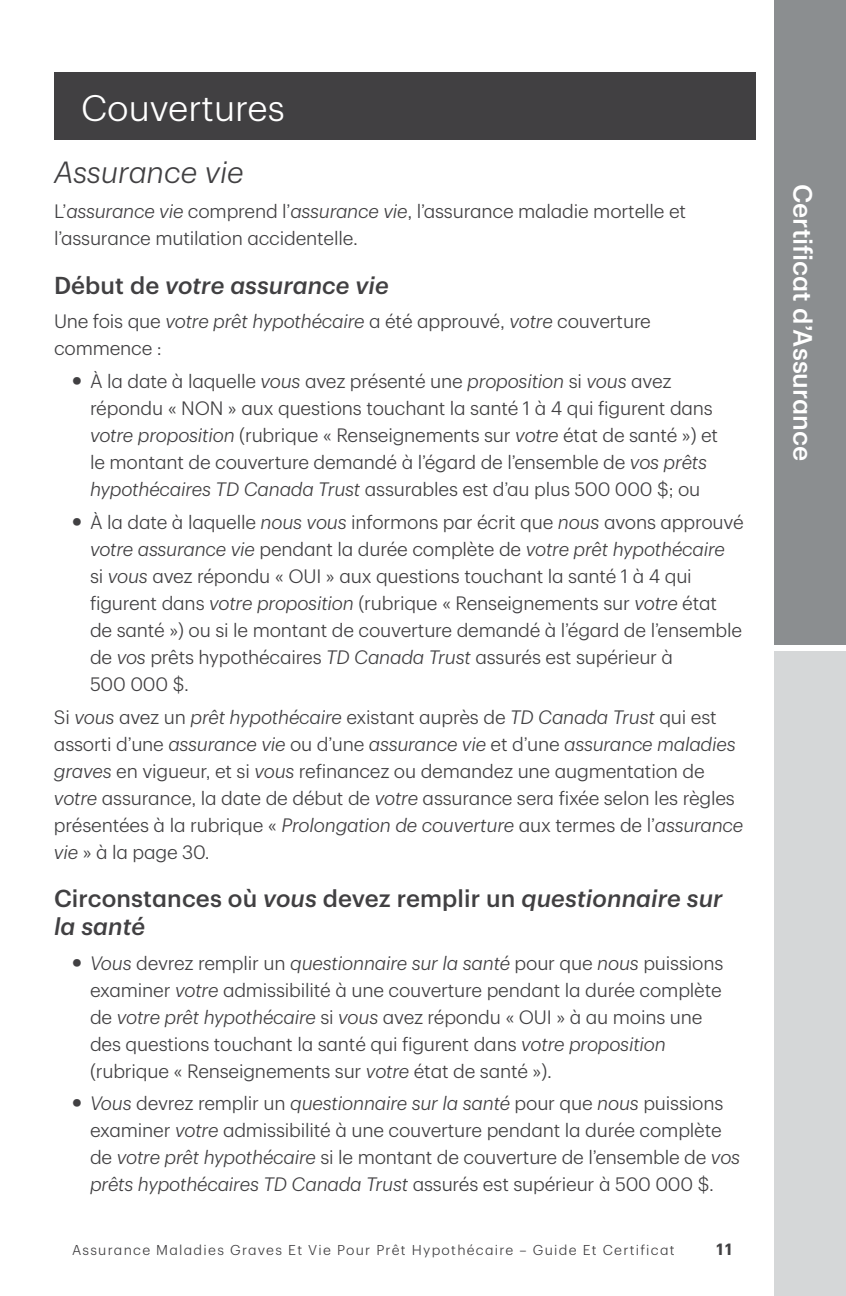
<style>
.page{position:relative;width:846px;height:1296px;background:#fff}
.page>*{position:absolute;margin:0;border:0;box-sizing:border-box;transform-origin:0 0}
.t1{font:300 36px "TD Graphik";color:#fff}
.t2{font:italic 300 30px "TD Graphik";color:#414042}
.t3{font:500 26px "TD Graphik";color:#fff}
.t4{font:500 24px/28px "TD Graphik";letter-spacing:.005em;color:#414042}
.t5{font:italic 500 24px "TD Graphik";letter-spacing:.005em;color:#414042}
.t6{font:300 19px/27px "TD Graphik";letter-spacing:-.01em;color:#414042}
.t7{font:600 16px "TD Graphik";color:#414042}
.t8{font:300 14px "TD Graphik";letter-spacing:.09em;color:#414042}
.s1{font-style:italic}
.s2{font-style:normal}
.s3{font-weight:500;font-size:30px}
</style>
<div class="page">
<div style="left:774px;top:648px;width:72px;height:648px;background:#d5d7d8"></div>
<div style="left:774px;top:0;width:72px;height:648px;background:#8b8e90"></div>
<div style="left:774px;top:645px;width:72px;height:6px;background:#fff"></div>
<div style="left:54px;top:72px;width:702px;height:68px;background:#414042"></div>
<h1 class="t1" style="left:81px;top:81px;width:205px">Couvertures</h1>
<h2 class="t2" style="left:54px;top:149px;width:191px">Assurance vie</h2>
<p class="t6" style="left:54px;top:196px;width:634px">L’<span class="s1">assurance vie</span> comprend l’<span class="s1">assurance vie</span>, l’assurance maladie mortelle et l’assurance mutilation accidentelle.</p>
<p class="t5" style="left:54px;top:267px;width:336px"><span class="s2">Début de</span> votre assurance vie</p>
<p class="t6" style="left:54px;top:306px;width:598px">Une fois que <span class="s1">votre prêt hypothécaire</span> a été approuvé, <span class="s1">votre</span> couverture commence :</p>
<p class="t6" style="left:90px;top:366px;width:630px;text-indent:-18px"><span class="s3">•</span> À la date à laquelle <span class="s1">vous</span> avez présenté une <span class="s1">proposition</span> si <span class="s1">vous</span> avez répondu « NON » aux questions touchant la santé 1 à 4 qui figurent dans <span class="s1">votre proposition</span> (rubrique « Renseignements sur <span class="s1">votre</span> état de santé ») et le montant de couverture demandé à l’égard de l’ensemble de <span class="s1">vos prêts hypothécaires TD Canada Trust</span> assurables est d’au plus 500 000 $; ou</p>
<p class="t6" style="left:90px;top:507px;width:655px;text-indent:-18px"><span class="s3">•</span> À la date à laquelle <span class="s1">nous vous</span> informons par écrit que <span class="s1">nous</span> avons approuvé <span class="s1">votre assurance vie</span> pendant la durée complète de <span class="s1">votre prêt hypothécaire<br></span>si <span class="s1">vous</span> avez répondu « OUI » aux questions touchant la santé 1 à 4 qui figurent dans <span class="s1">votre proposition</span> (rubrique « Renseignements sur <span class="s1">votre</span> état de santé ») ou si le montant de couverture demandé à l’égard de l’ensemble de <span class="s1">vos</span> prêts hypothécaires <span class="s1">TD Canada Trust</span> assurés est supérieur à<br>500 000 $.</p>
<p class="t6" style="left:54px;top:702px;width:691px">Si <span class="s1">vous</span> avez un <span class="s1">prêt hypothécaire</span> existant auprès de <span class="s1">TD Canada Trust</span> qui est assorti d’une <span class="s1">assurance vie</span> ou d’une <span class="s1">assurance vie</span> et d’une <span class="s1">assurance maladies graves</span> en vigueur, et si <span class="s1">vous</span> refinancez ou demandez une augmentation de <span class="s1">votre</span> assurance, la date de début de <span class="s1">votre</span> assurance sera fixée selon les règles présentées à la rubrique « <span class="s1">Prolongation de couverture</span> aux termes de l’<span class="s1">assurance vie</span> » à la page 30.</p>
<p class="t4" style="left:54px;top:883px;width:670px">Circonstances où <span class="s1">vous</span> devez remplir un <span class="s1">questionnaire sur la santé</span></p>
<p class="t6" style="left:90px;top:948px;width:635px;text-indent:-18px"><span class="s3">•</span> <span class="s1">Vous</span> devrez remplir un <span class="s1">questionnaire sur la santé</span> pour que <span class="s1">nous</span> puissions examiner <span class="s1">votre</span> admissibilité à une couverture pendant la durée complète de <span class="s1">votre prêt hypothécaire</span> si <span class="s1">vous</span> avez répondu « OUI » à au moins une des questions touchant la santé qui figurent dans <span class="s1">votre proposition </span>(rubrique « Renseignements sur <span class="s1">votre</span> état de santé »).</p>
<p class="t6" style="left:90px;top:1088px;width:652px;text-indent:-18px"><span class="s3">•</span> <span class="s1">Vous</span> devrez remplir un <span class="s1">questionnaire sur la santé</span> pour que <span class="s1">nous</span> puissions examiner <span class="s1">votre</span> admissibilité à une couverture pendant la durée complète de <span class="s1">votre prêt hypothécaire</span> si le montant de couverture de l’ensemble de <span class="s1">vos prêts hypothécaires TD Canada Trust</span> assurés est supérieur à 500 000 $.</p>
<p class="t8" style="left:72px;top:1240px;width:604px">Assurance Maladies Graves Et Vie Pour Prêt Hypothécaire – Guide Et Certificat</p>
<p class="t7" style="left:716px;top:1237px;width:17px">11</p>
<h3 class="t3" style="left:823px;top:184px;width:279px;rotate:90deg">Certificat d’Assurance</h3>
</div>
